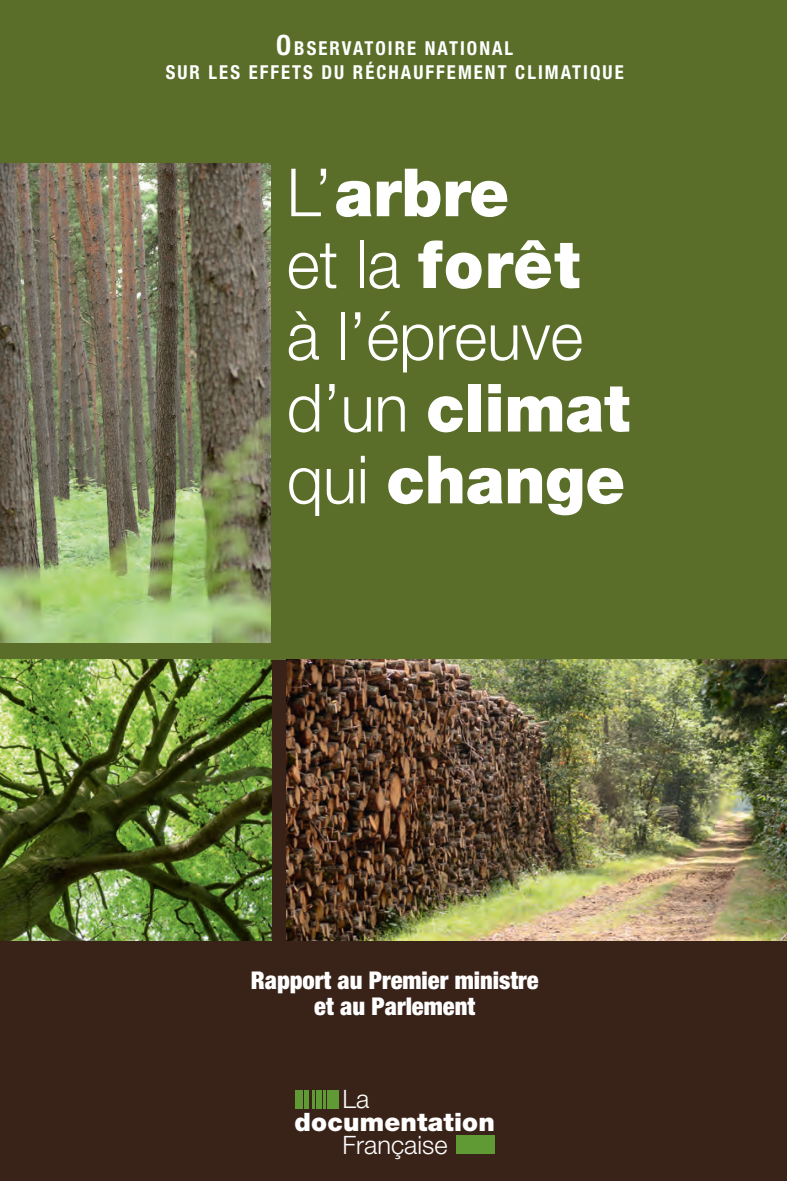
<style>
.page{position:relative;width:787px;height:1181px;background:#fff}
.page>*{position:absolute;margin:0;border:0;box-sizing:border-box;transform-origin:0 0}
.t1{font:300 66.5px/71.8px "Helvetica Neue LT Std";color:#fff;scale:.95 1}
.t2{font:900 25.38px "Helvetica Neue LT Std";letter-spacing:.01em;color:#fff}
.t3{font:300 25.38px "Helvetica Neue LT Std";color:#fff}
.texte_4è{font:900 condensed 24.5px "Helvetica Neue LT Std";color:#fff}
.t4{font:700 condensed 19.25px/24.5px "Helvetica Neue LT Std";letter-spacing:.11em;color:#fff;text-align:center}
.s1{font-size:28px}
.s2{font-weight:900}
</style>
<div class="page">
<div style="left:0;top:0;width:786px;height:940px;background:#5a6e2a"></div>
<div style="left:0;top:660px;width:786px;height:521px;background:#392319"></div>
<img style="left:0;top:164px;width:271px;height:478px">
<img style="left:0;top:660px;width:271px;height:280px">
<img style="left:286px;top:660px;width:500px;height:280px">
<div style="left:456px;top:1135px;width:38px;height:18px;background:#609a35"></div>
<div style="left:295px;top:1090px;width:7px;height:18px;background:#609a35"></div>
<div style="left:304px;top:1090px;width:5px;height:18px;background:#609a35"></div>
<div style="left:327px;top:1090px;width:11px;height:18px;background:#609a35"></div>
<hr style="left:311px;top:1090px;width:3px;height:18px;background:#609a35">
<div style="left:316px;top:1090px;width:6px;height:18px;background:#609a35"></div>
<svg style="left:323px;top:1090px;width:2px;height:18px"></svg>
<p class="t4" style="left:166px;top:35px;width:459px"><span class="s1">O</span>BSERVATOIRE NATIONAL<br>SUR LES EFFETS DU RÉCHAUFFEMENT CLIMATIQUE</p>
<p class="t1" style="left:286px;top:155px;width:362px">L’<span class="s2">arbre<br></span>et la <span class="s2">forêt<br></span>à l’épreuve d’un <span class="s2">climat </span>qui <span class="s2">change</span></p>
<p class="texte_4è" style="left:250px;top:965px;width:289px">Rapport au Premier ministre</p>
<p class="texte_4è" style="left:314px;top:991px;width:162px">et au Parlement</p>
<p class="t3" style="left:342px;top:1083px;width:28px">La</p>
<p class="t2" style="left:294px;top:1106px;width:202px">documentation</p>
<p class="t3" style="left:342px;top:1129px;width:106px">Française</p>
</div>
